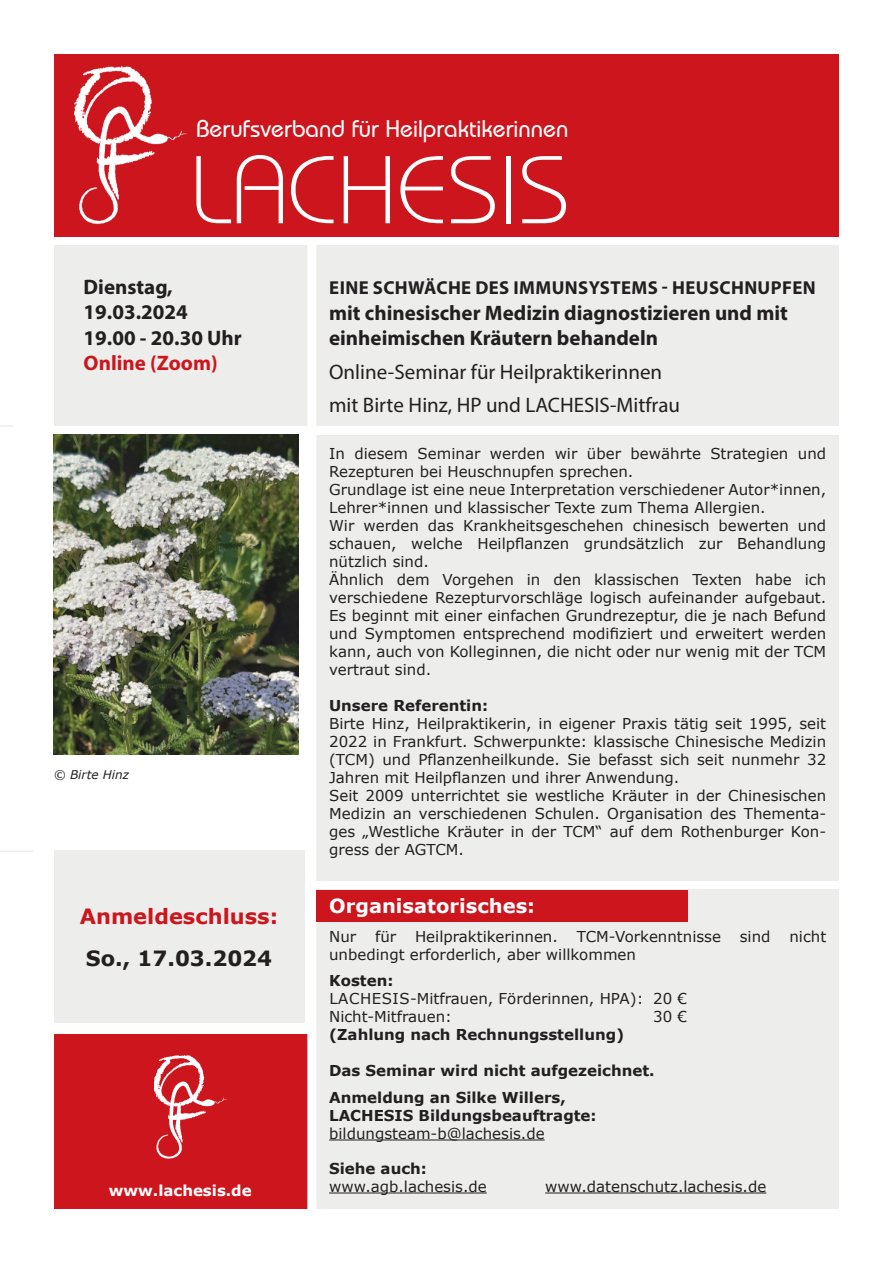
<style>
.page{position:relative;width:893px;height:1263px;background:#fff}
.page>*{position:absolute;margin:0;border:0;box-sizing:border-box;transform-origin:0 0}
.t1{font:300 96px "Bauhaus IT Cby BT";color:#fff;scale:1.04 1}
.t2{font:500 24px "Bauhaus IT Cby BT";color:#fff}
.t3{font:700 21px/25.2px "Myriad Pro";color:#231f20}
.t4{font:21px/33.8px "Myriad Pro";color:#231f20}
.t5{font:700 21px "Verdana";color:#cd151d}
.t6{font:700 21px "Verdana";color:#231f20}
.t7{font:700 21px "Myriad Pro";color:#cd151d}
.t8{font:700 19.5px "Verdana";color:#fff}
.t9{font:700 18.75px "Myriad Pro";letter-spacing:.02em;color:#231f20}
.t10{font:15px/18px "Verdana";color:#231f20}
.t11{font:700 15px/26.5px "Verdana";color:#231f20}
.t12{font:700 15px "Verdana";color:#fff}
.t13{font:italic 12px "Verdana";color:#231f20}
</style>
<div class="page">
<div style="left:54px;top:1034px;width:253px;height:175px;background:#cd151d"></div>
<div style="left:316px;top:435px;width:523px;height:445px;background:#ededec"></div>
<div style="left:316px;top:245px;width:523px;height:180px;background:#ededec"></div>
<div style="left:54px;top:245px;width:253px;height:180px;background:#ededec"></div>
<div style="left:316px;top:890px;width:523px;height:319px;background:#ededec"></div>
<hr style="left:329px;top:1139px;width:216px;height:1px;background:#231f20">
<hr style="left:329px;top:1192px;width:158px;height:1px;background:#231f20">
<hr style="left:545px;top:1192px;width:221px;height:1px;background:#231f20">
<svg style="left:0;top:425px;width:13px;height:2px"></svg>
<hr style="left:0;top:850px;width:33px;height:2px;background:#ededec">
<div style="left:54px;top:850px;width:250px;height:173px;background:#ededec"></div>
<div style="left:316px;top:890px;width:372px;height:32px;background:#cd151d"></div>
<img style="left:154px;top:1055px;width:73px;height:104px">
<div style="left:54px;top:54px;width:785px;height:182px;background:#cd151d"></div>
<img style="left:74px;top:66px;width:113px;height:158px">
<img style="left:54px;top:435px;width:244px;height:320px">
<h2 class="t2" style="left:196px;top:114px;width:374px">Berufsverband für Heilpraktikerinnen</h2>
<h1 class="t1" style="left:190px;top:131px;width:367px">LACHESIS</h1>
<h3 class="t3" style="left:84px;top:274px;width:160px">Dienstag,<br>19.03.2024<br>19.00 - 20.30 Uhr</h3>
<h3 class="t7" style="left:84px;top:349px;width:136px">Online (Zoom)</h3>
<p class="t13" style="left:54px;top:766px;width:77px">© Birte Hinz</p>
<h3 class="t5" style="left:80px;top:901px;width:200px">Anmeldeschluss:</h3>
<h3 class="t6" style="left:86px;top:943px;width:188px">So., 17.03.2024</h3>
<p class="t12" style="left:109px;top:1180px;width:144px">www.lachesis.de</p>
<p class="t9" style="left:329px;top:276px;width:488px">Eine Schwäche des Immunsystems - Heuschnupfen</p>
<h3 class="t3" style="left:329px;top:299px;width:460px">mit chinesischer Medizin diagnostizieren und mit einheimischen Kräutern behandeln</h3>
<h3 class="t4" style="left:329px;top:354px;width:352px">Online-Seminar für Heilpraktikerinnen mit Birte Hinz, HP und LACHESIS-Mitfrau</h3>
<p class="t10" style="left:329px;top:444px;width:499px">In diesem Seminar werden wir über bewährte Strategien und Rezepturen bei Heuschnupfen sprechen.<br>Grundlage ist eine neue Interpretation verschiedener Autor*innen, Lehrer*innen und klassischer Texte zum Thema Allergien.<br>Wir werden das Krankheitsgeschehen chinesisch bewerten und schauen, welche Heilpflanzen grundsätzlich zur Behandlung nützlich sind.<br>Ähnlich dem Vorgehen in den klassischen Texten habe ich verschiedene Rezepturvorschläge logisch aufeinander aufgebaut.<br>Es beginnt mit einer einfachen Grundrezeptur, die je nach Befund und Symptomen entsprechend modifiziert und erweitert werden kann, auch von Kolleginnen, die nicht oder nur wenig mit der TCM vertraut sind.</p>
<p class="t11" style="left:329px;top:692px;width:161px">Unsere Referentin:</p>
<p class="t10" style="left:329px;top:714px;width:499px">Birte Hinz, Heilpraktikerin, in eigener Praxis tätig seit 1995, seit 2022 in Frankfurt. Schwerpunkte: klassische Chinesische Medizin (TCM) und Pflanzenheilkunde. Sie befasst sich seit nunmehr 32<br>Jahren mit Heilpflanzen und ihrer Anwendung.<br>Seit 2009 unterrichtet sie westliche Kräuter in der Chinesischen Medizin an verschiedenen Schulen. Organisation des Thementa&shy;ges „Westliche Kräuter in der TCM“ auf dem Rothenburger Kon&shy;gress der AGTCM.</p>
<h3 class="t8" style="left:329px;top:892px;width:207px">Organisatorisches:</h3>
<p class="t10" style="left:329px;top:927px;width:29px">Nur</p>
<p class="t10" style="left:375px;top:927px;width:23px">für</p>
<p class="t10" style="left:415px;top:927px;width:144px">Heilpraktikerinnen.</p>
<p class="t10" style="left:577px;top:927px;width:146px">TCM-Vorkenntnisse</p>
<p class="t10" style="left:740px;top:927px;width:32px">sind</p>
<p class="t10" style="left:789px;top:927px;width:38px">nicht</p>
<p class="t10" style="left:329px;top:945px;width:308px">unbedingt erforderlich, aber willkommen</p>
<p class="t11" style="left:329px;top:967px;width:66px">Kosten:</p>
<p class="t10" style="left:329px;top:989px;width:21px">Lach</p>
<p class="t10" style="left:372px;top:989px;width:20px">esis</p>
<p class="t10" style="left:329px;top:989px;width:359px;text-indent:81px">-Mitfrauen, Förderinnen, HPA): 20 €<br>Nicht-Mitfrauen:</p>
<p class="t10" style="left:653px;top:1007px;width:35px">30 €</p>
<p class="t11" style="left:329px;top:1021px;width:297px">(Zahlung nach Rechnungsstellung)</p>
<p class="t11" style="left:329px;top:1057px;width:327px">Das Seminar wird nicht aufgezeichnet.<br>Anmeldung an Silke Willers,</p>
<p class="t11" style="left:329px;top:1101px;width:269px">LACHESIS Bildungsbeauftragte:</p>
<p class="t10" style="left:329px;top:1124px;width:217px">bildungsteam-b@lachesis.de</p>
<p class="t11" style="left:329px;top:1154px;width:99px">Siehe auch:</p>
<p class="t10" style="left:329px;top:1177px;width:159px">www.agb.lachesis.de</p>
<p class="t10" style="left:545px;top:1177px;width:223px">www.datenschutz.lachesis.de</p>
</div>
